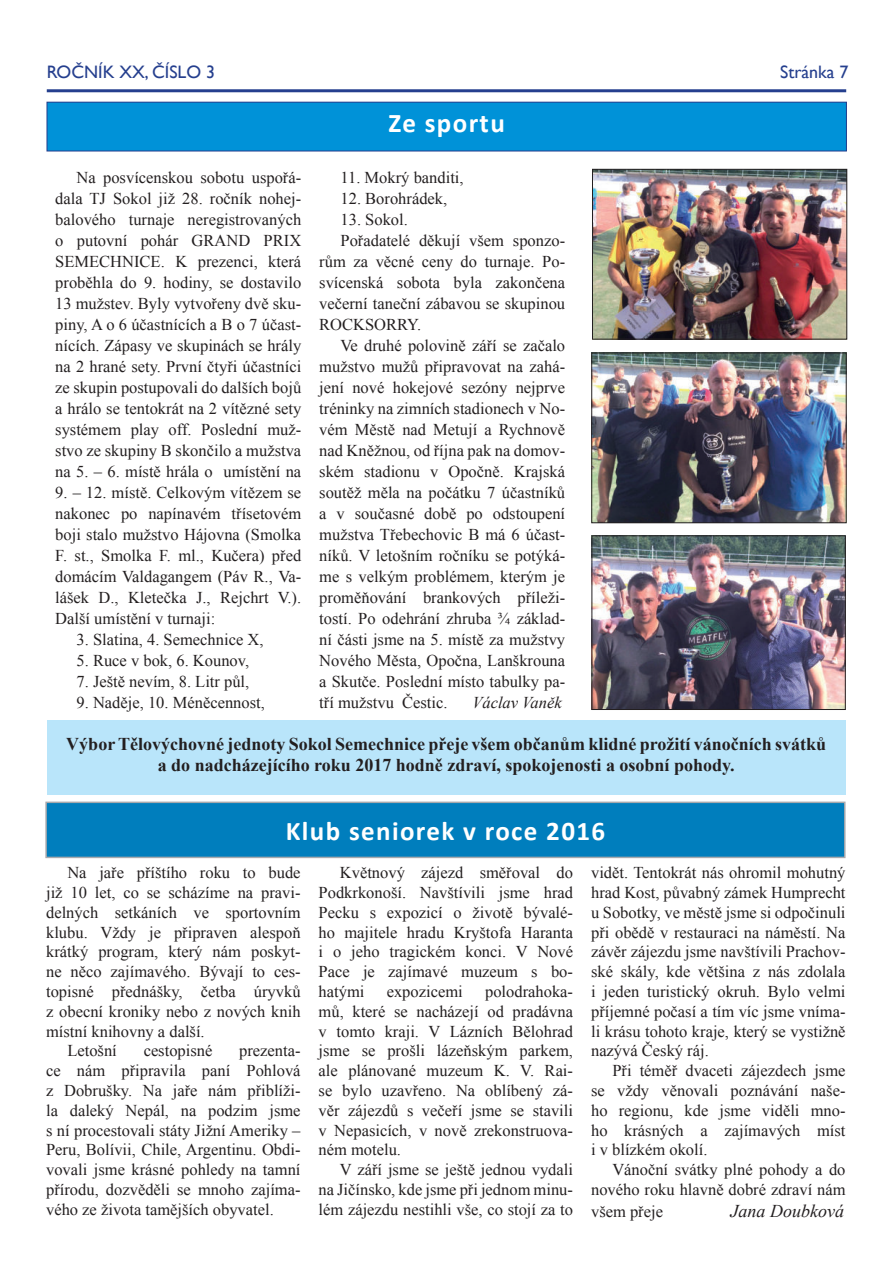
<style>
.page{position:relative;width:893px;height:1263px;background:#fff}
.page>*{position:absolute;margin:0;border:0;box-sizing:border-box;transform-origin:0 0}
.t1{font:700 27px "Calibri";letter-spacing:.05em;color:#fff}
.t2{font:700 18px/21.6px "Times New Roman";color:#231f20;text-align:center}
.t3{font:18px "Gill Sans";color:#253f8e}
.t4{font:italic 18px "Times New Roman";color:#231f20}
.t5{font:16.5px/19.8px "Times New Roman";color:#231f20;text-align:justify}
.t6{font:italic 16.5px "Times New Roman";color:#231f20}
</style>
<div class="page">
<hr style="left:47px;top:89px;width:799px;height:3px;background:#253f8e">
<div style="left:47px;top:102px;width:799px;height:49px;background:#0092d8"></div>
<div style="left:47px;top:102px;width:800px;height:49px;border:1px solid #253f8e"></div>
<div style="left:46px;top:802px;width:799px;height:55px;background:#007ebd"></div>
<div style="left:45px;top:801px;width:800px;height:57px;border:1px solid #a8a9ad"></div>
<div style="left:47px;top:720px;width:798px;height:75px;background:#b9e5fa"></div>
<img style="left:593px;top:537px;width:251px;height:171px">
<div style="left:591px;top:535px;width:255px;height:175px;border:1px solid #231f20"></div>
<img style="left:593px;top:355px;width:252px;height:166px">
<div style="left:591px;top:353px;width:256px;height:170px;border:1px solid #231f20"></div>
<img style="left:594px;top:171px;width:251px;height:166px">
<div style="left:592px;top:169px;width:255px;height:170px;border:1px solid #231f20"></div>
<p class="t3" style="left:47px;top:62px;width:170px">Ročník XX, číSlo 3</p>
<p class="t3" style="left:780px;top:61px;width:70px">Stránka 7</p>
<h1 class="t1" style="left:389px;top:106px;width:118px">Ze sportu</h1>
<p class="t5" style="left:55px;top:167px;width:247px;line-height:21px;text-indent:21px">Na posvícenskou sobotu uspořá&shy;dala TJ Sokol již 28. ročník nohej&shy;balového turnaje neregistrovaných o putovní pohár GRAND PRIX SEMECHNICE. K prezenci, která proběhla do 9. hodiny, se dostavilo 13 mužstev. Byly vytvořeny dvě sku&shy;piny, A o 6 účastnících a B o 7 účast&shy;nících. Zápasy ve skupinách se hrály na 2 hrané sety. První čtyři účastníci ze skupin postupovali do dalších bojů a hrálo se tentokrát na 2 vítězné sety systémem play off. Poslední muž&shy;stvo ze skupiny B skončilo a mužstva na 5. – 6. místě hrála o umístění na</p>
<p class="t5" style="left:55px;top:482px;width:247px;line-height:21px">9. – 12. místě. Celkovým vítězem se nakonec po napínavém třísetovém boji stalo mužstvo Hájovna (Smolka F. st., Smolka F. ml., Kučera) před domácím Valdagangem (Páv R., Va&shy;lášek D., Kletečka J., Rejchrt V.).<br>Další umístění v turnaji:</p>
<p class="t5" style="left:77px;top:629px;width:188px">3. Slatina, 4. Semechnice X,</p>
<p class="t5" style="left:77px;top:650px;width:174px">5. Ruce v bok, 6. Kounov,</p>
<p class="t5" style="left:77px;top:671px;width:174px">7. Ještě nevím, 8. Litr půl,</p>
<p class="t5" style="left:77px;top:692px;width:190px">9. Naděje, 10. Méněcennost,</p>
<p class="t5" style="left:340px;top:167px;width:125px">11. Mokrý banditi,</p>
<p class="t5" style="left:340px;top:188px;width:108px">12. Borohrádek,</p>
<p class="t5" style="left:340px;top:209px;width:69px">13. Sokol.</p>
<p class="t5" style="left:340px;top:230px;width:226px">Pořadatelé děkují všem sponzo-</p>
<p class="t5" style="left:319px;top:251px;width:247px">rům za věcné ceny do turnaje. Po-</p>
<p class="t5" style="left:319px;top:272px;width:247px">svícenská sobota byla zakončena</p>
<p class="t5" style="left:319px;top:293px;width:247px">večerní taneční zábavou se skupinou</p>
<p class="t5" style="left:319px;top:314px;width:103px">ROCKSORRY.</p>
<p class="t5" style="left:340px;top:335px;width:226px">Ve druhé polovině září se začalo</p>
<p class="t5" style="left:319px;top:356px;width:247px">mužstvo mužů připravovat na zahá-</p>
<p class="t5" style="left:319px;top:377px;width:247px">jení nové hokejové sezóny nejprve</p>
<p class="t5" style="left:319px;top:398px;width:247px">tréninky na zimních stadionech v No-</p>
<p class="t5" style="left:319px;top:419px;width:247px">vém Městě nad Metují a Rychnově</p>
<p class="t5" style="left:319px;top:440px;width:247px">nad Kněžnou, od října pak na domov-</p>
<p class="t5" style="left:319px;top:461px;width:247px">ském stadionu v Opočně. Krajská</p>
<p class="t5" style="left:319px;top:482px;width:247px">soutěž měla na počátku 7 účastníků</p>
<p class="t5" style="left:319px;top:503px;width:247px">a v současné době po odstoupení</p>
<p class="t5" style="left:319px;top:524px;width:247px">mužstva Třebechovic B má 6 účast-</p>
<p class="t5" style="left:319px;top:545px;width:247px">níků. V letošním ročníku se potýká-</p>
<p class="t5" style="left:319px;top:566px;width:247px">me s velkým problémem, kterým je</p>
<p class="t5" style="left:319px;top:587px;width:247px">proměňování brankových příleži-</p>
<p class="t5" style="left:319px;top:608px;width:247px">tostí. Po odehrání zhruba ¾ základ-</p>
<p class="t5" style="left:319px;top:629px;width:247px">ní části jsme na 5. místě za mužstvy</p>
<p class="t5" style="left:319px;top:650px;width:247px">Nového Města, Opočna, Lanškrouna</p>
<p class="t5" style="left:319px;top:671px;width:247px">a Skutče. Poslední místo tabulky pa-</p>
<p class="t5" style="left:319px;top:692px;width:130px">tří mužstvu Čestic.</p>
<p class="t6" style="left:472px;top:691px;width:91px">Václav Vaněk</p>
<p class="t2" style="left:66px;top:732px;width:761px">Výbor Tělovýchovné jednoty Sokol Semechnice přeje všem občanům klidné prožití vánočních svátků a do nadcházejícího roku 2017 hodně zdraví, spokojenosti a osobní pohody.</p>
<h1 class="t1" style="left:286px;top:814px;width:321px">Klub seniorek v roce 2016</h1>
<p class="t5" style="left:67px;top:862px;width:235px">Na jaře příštího roku to bude</p>
<p class="t5" style="left:46px;top:882px;width:256px">již 10 let, co se scházíme na pravi-</p>
<p class="t5" style="left:46px;top:902px;width:256px">delných setkáních ve sportovním</p>
<p class="t5" style="left:46px;top:922px;width:256px">klubu. Vždy je připraven alespoň</p>
<p class="t5" style="left:46px;top:942px;width:256px">krátký program, který nám poskyt-</p>
<p class="t5" style="left:46px;top:961px;width:256px">ne něco zajímavého. Bývají to ces-</p>
<p class="t5" style="left:46px;top:981px;width:256px">topisné přednášky, četba úryvků</p>
<p class="t5" style="left:46px;top:1001px;width:256px">z obecní kroniky nebo z nových knih</p>
<p class="t5" style="left:46px;top:1021px;width:160px">místní knihovny a další.</p>
<p class="t5" style="left:67px;top:1041px;width:51px">Letošní</p>
<p class="t5" style="left:144px;top:1041px;width:70px">cestopisné</p>
<p class="t5" style="left:46px;top:1041px;width:256px;text-indent:193px">prezenta&shy;ce nám připravila paní Pohlová z Dobrušky. Na jaře nám přiblíži&shy;la daleký Nepál, na podzim jsme s ní procestovali státy Jižní Ameriky – Peru, Bolívii, Chile, Argentinu. Obdi&shy;vovali jsme krásné pohledy na tamní přírodu, dozvěděli se mnoho zajíma&shy;vého ze života tamějších obyvatel.</p>
<p class="t5" style="left:319px;top:862px;width:256px;text-indent:21px">Květnový zájezd směřoval do Podkrkonoší. Navštívili jsme hrad Pecku s expozicí o životě bývalé&shy;ho majitele hradu Kryštofa Haranta i o jeho tragickém konci. V Nové Pace je zajímavé muzeum s bo&shy;hatými</p>
<p class="t5" style="left:319px;top:981px;width:256px;text-indent:166px">polodrahoka&shy;mů, které se nacházejí od pradávna v tomto kraji. V Lázních Bělohrad jsme se prošli lázeňským parkem, ale plánované muzeum K. V. Rai&shy;se bylo uzavřeno. Na oblíbený zá&shy;věr zájezdů s večeří jsme se stavili v Nepasicích, v nově zrekonstruova&shy;ném motelu.</p>
<p class="t5" style="left:319px;top:1159px;width:256px;text-indent:21px">V září jsme se ještě jednou vydali na Jičínsko, kde jsme při jednom minu&shy;lém zájezdu nestihli vše, co stojí za to</p>
<p class="t5" style="left:387px;top:981px;width:78px">expozicemi</p>
<p class="t5" style="left:591px;top:862px;width:256px">vidět. Tentokrát nás ohromil mohutný hrad Kost, půvabný zámek Humprecht u Sobotky, ve městě jsme si odpočinuli při obědě v restauraci na náměstí. Na závěr zájezdu jsme navštívili Prachov&shy;ské skály, kde většina z nás zdolala i jeden turistický okruh. Bylo velmi příjemné počasí a tím víc jsme vníma&shy;li krásu tohoto kraje, který se vystižně nazývá Český ráj.</p>
<p class="t5" style="left:591px;top:1060px;width:256px;text-indent:21px">Při téměř dvaceti zájezdech jsme se vždy věnovali poznávání naše&shy;ho regionu, kde jsme viděli mno&shy;ho krásných a zajímavých míst i v blízkém okolí.</p>
<p class="t5" style="left:591px;top:1159px;width:256px;text-align:right">Vánoční svátky plné pohody a do nového roku hlavně dobré zdraví nám</p>
<p class="t5" style="left:591px;top:1201px;width:73px">všem přeje</p>
<p class="t4" style="left:731px;top:1198px;width:115px">Jana Doubková</p>
</div>
